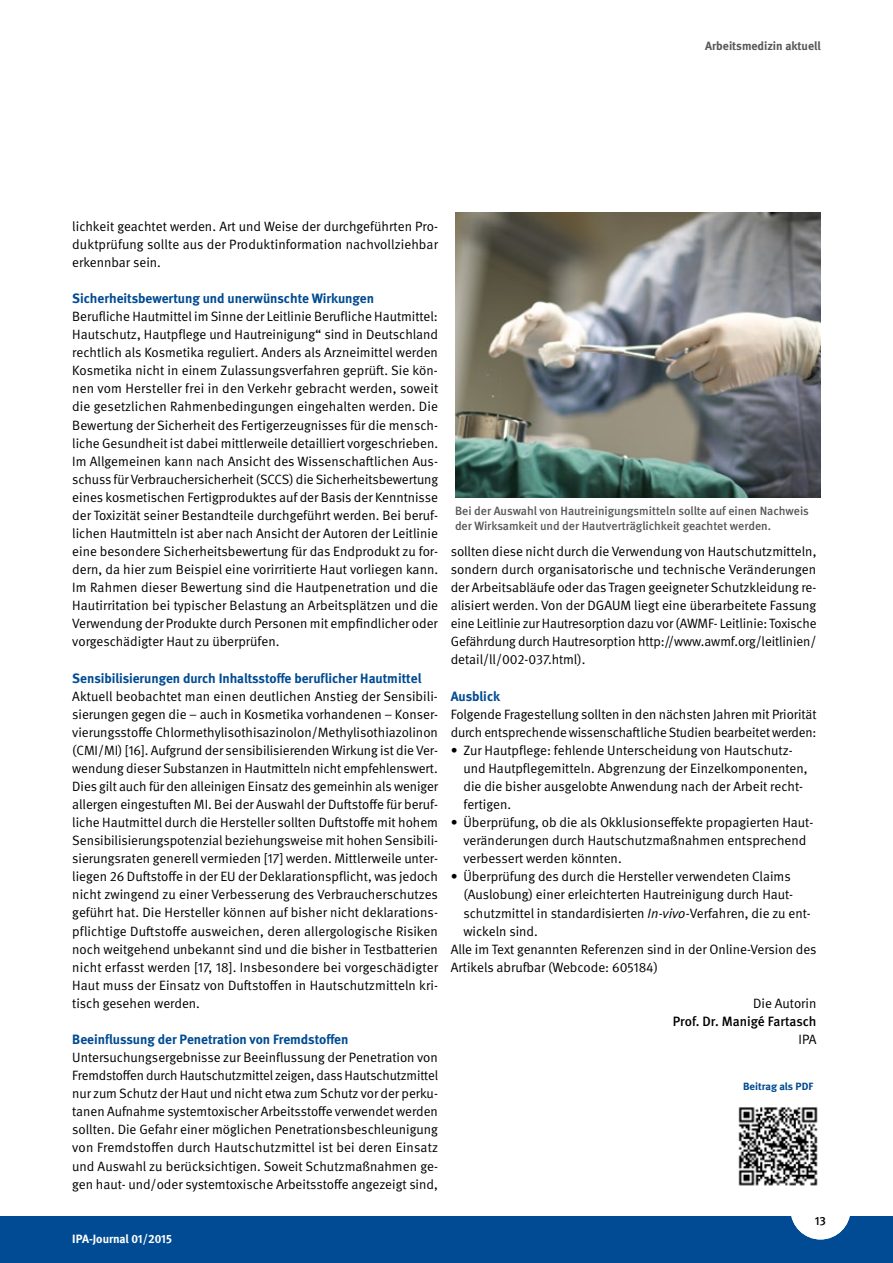
<style>
.page{position:relative;width:893px;height:1263px;background:#fff}
.page>*{position:absolute;margin:0;border:0;box-sizing:border-box;transform-origin:0 0}
.t1{font:13.5px/18px "DGUV Meta";color:#000;text-align:justify}
.t2{font:700 13.5px "DGUV Meta";color:#004b93}
.t3{font:500 13.5px "DGUV Meta";color:#000}
.t4{font:500 12px/15px "DGUV Meta";color:#58585a}
.t5{font:700 12px "DGUV Meta";color:#58585a}
.t6{font:700 12px "DGUV Meta";letter-spacing:-.005em;color:#fff}
.t7{font:500 12px "DGUV Meta";color:#000}
.t8{font:700 10.5px "DGUV Meta";color:#004b93;scale:1.04 1}
.s1{font-style:italic}
</style>
<div class="page">
<div style="left:0;top:1216px;width:893px;height:47px;background:#004b93"></div>
<div style="left:791px;top:1179px;width:59px;height:60px;background:#fff;border-radius:50%"></div>
<img style="left:455px;top:213px;width:366px;height:284px">
<img style="left:738px;top:1107px;width:80px;height:79px">
<p class="t5" style="left:705px;top:39px;width:117px">Arbeitsmedizin aktuell</p>
<p class="t1" style="left:72px;top:217px;width:367px">lichkeit geachtet werden. Art und Weise der durchgeführten Pro&shy;duktprüfung sollte aus der Produktinformation nachvollziehbar erkennbar sein.</p>
<p class="t2" style="left:72px;top:290px;width:303px">Sicherheitsbewertung und unerwünschte Wirkungen</p>
<p class="t1" style="left:72px;top:308px;width:367px">Berufliche Hautmittel im Sinne der Leitlinie Berufliche Hautmittel:<br>Hautschutz, Hautpflege und Hautreinigung“ sind in Deutschland rechtlich als Kosmetika reguliert. Anders als Arzneimittel werden Kosmetika nicht in einem Zulassungsverfahren geprüft. Sie kön&shy;nen vom Hersteller frei in den Verkehr gebracht werden, soweit die gesetzlichen Rahmenbedingungen eingehalten werden. Die Bewertung der Sicherheit des Fertigerzeugnisses für die mensch&shy;liche Gesundheit ist dabei mittlerweile detailliert vorgeschrieben.<br>Im Allgemeinen kann nach Ansicht des Wissenschaftlichen Aus&shy;schuss für Verbrauchersicherheit (SCCS) die Sicherheitsbewertung eines kosmetischen Fertigproduktes auf der Basis der Kenntnisse der Toxizität seiner Bestandteile durchgeführt werden. Bei beruf&shy;lichen Hautmitteln ist aber nach Ansicht der Autoren der Leitlinie eine besondere Sicherheitsbewertung für das Endprodukt zu for&shy;dern, da hier zum Beispiel eine vorirritierte Haut vorliegen kann.<br>Im Rahmen dieser Bewertung sind die Hautpenetration und die Hautirritation bei typischer Belastung an Arbeitsplätzen und die Verwendung der Produkte durch Personen mit empfindlicher oder vorgeschädigter Haut zu überprüfen.</p>
<p class="t2" style="left:72px;top:670px;width:351px">Sensibilisierungen durch Inhaltsstoffe beruflicher Hautmittel</p>
<p class="t1" style="left:72px;top:687px;width:367px">Aktuell beobachtet man einen deutlichen Anstieg der Sensibili&shy;sierungen gegen die – auch in Kosmetika vorhandenen – Konser&shy;vierungsstoffe Chlormethylisothisazinolon/Methylisothiazolinon (CMI/MI) [16]. Aufgrund der sensibilisierenden Wirkung ist die Ver&shy;wendung dieser Substanzen in Hautmitteln nicht empfehlenswert.<br>Dies gilt auch für den alleinigen Einsatz des gemeinhin als weniger allergen eingestuften MI. Bei der Auswahl der Duftstoffe für beruf&shy;liche Hautmittel durch die Hersteller sollten Duftstoffe mit hohem Sensibilisierungspotenzial beziehungsweise mit hohen Sensibili&shy;sierungsraten generell vermieden [17] werden. Mittlerweile unter&shy;liegen 26 Duftstoffe in der EU der Deklarationspflicht, was jedoch nicht zwingend zu einer Verbesserung des Verbraucherschutzes geführt hat. Die Hersteller können auf bisher nicht deklarations&shy;pflichtige Duftstoffe ausweichen, deren allergologische Risiken noch weitgehend unbekannt sind und die bisher in Testbatterien nicht erfasst werden [17, 18]. Insbesondere bei vorgeschädigter Haut muss der Einsatz von Duftstoffen in Hautschutzmitteln kri&shy;tisch gesehen werden.</p>
<p class="t2" style="left:72px;top:1031px;width:278px">Beeinflussung der Penetration von Fremdstoffen</p>
<p class="t1" style="left:72px;top:1049px;width:367px">Untersuchungsergebnisse zur Beeinflussung der Penetration von Fremdstoffen durch Hautschutzmittel zeigen, dass Hautschutzmittel nur zum Schutz der Haut und nicht etwa zum Schutz vor der perku&shy;tanen Aufnahme systemtoxischer Arbeitsstoffe verwendet werden sollten. Die Gefahr einer möglichen Penetrationsbeschleunigung von Fremdstoffen durch Hautschutzmittel ist bei deren Einsatz und Auswahl zu berücksichtigen. Soweit Schutzmaßnahmen ge&shy;gen haut- und/oder systemtoxische Arbeitsstoffe angezeigt sind,</p>
<p class="t6" style="left:72px;top:1231px;width:101px">IPA-Journal 01/2015</p>
<p class="t4" style="left:455px;top:504px;width:355px">Bei der Auswahl von Hautreinigungsmitteln sollte auf einen Nachweis der Wirksamkeit und der Hautverträglichkeit geachtet werden.</p>
<p class="t1" style="left:451px;top:543px;width:367px">sollten diese nicht durch die Verwendung von Hautschutzmitteln, sondern durch organisatorische und technische Veränderungen der Arbeitsabläufe oder das Tragen geeigneter Schutzkleidung re&shy;alisiert werden. Von der DGAUM liegt eine überarbeitete Fassung eine Leitlinie zur Hautresorption dazu vor (AWMF- Leitlinie: Toxische Gefährdung durch Hautresorption http://www.awmf.org/leitlinien/ detail/ll/002-037.html).</p>
<p class="t2" style="left:451px;top:688px;width:51px">Ausblick</p>
<p class="t1" style="left:451px;top:705px;width:367px">Folgende Fragestellung sollten in den nächsten Jahren mit Priorität durch entsprechende wissenschaftliche Studien bearbeitet werden:</p>
<p class="t1" style="left:463px;top:741px;width:346px;text-align:left;text-indent:-13px">• Zur Hautpflege: fehlende Unterscheidung von Hautschutz&shy;und Hautpflegemitteln. Abgrenzung der Einzelkomponenten, die die bisher ausgelobte Anwendung nach der Arbeit recht&shy;fertigen.</p>
<p class="t1" style="left:463px;top:814px;width:351px;text-align:left;text-indent:-13px">• Überprüfung, ob die als Okklusionseffekte propagierten Haut&shy;veränderungen durch Hautschutzmaßnahmen entsprechend verbessert werden könnten.</p>
<p class="t1" style="left:451px;top:868px;width:341px">• Überprüfung des durch die Hersteller verwendeten Claims</p>
<p class="t1" style="left:463px;top:886px;width:331px">(Auslobung) einer erleichterten Hautreinigung durch Haut-</p>
<p class="t1" style="left:463px;top:904px;width:349px">schutzmittel in standardisierten <span class="s1">In-vivo-</span>Verfahren, die zu ent-</p>
<p class="t1" style="left:463px;top:922px;width:76px">wickeln sind.</p>
<p class="t1" style="left:451px;top:940px;width:367px">Alle im Text genannten Referenzen sind in der Online-Version des</p>
<p class="t1" style="left:451px;top:958px;width:209px">Artikels abrufbar (Webcode: 605184)</p>
<p class="t1" style="left:753px;top:994px;width:65px">Die Autorin</p>
<p class="t3" style="left:673px;top:1013px;width:145px">Prof. Dr. Manigé Fartasch</p>
<p class="t1" style="left:798px;top:1031px;width:19px">IPA</p>
<p class="t8" style="left:743px;top:1080px;width:69px">Beitrag als PDF</p>
<p class="t7" style="left:815px;top:1213px;width:13px">13</p>
</div>
